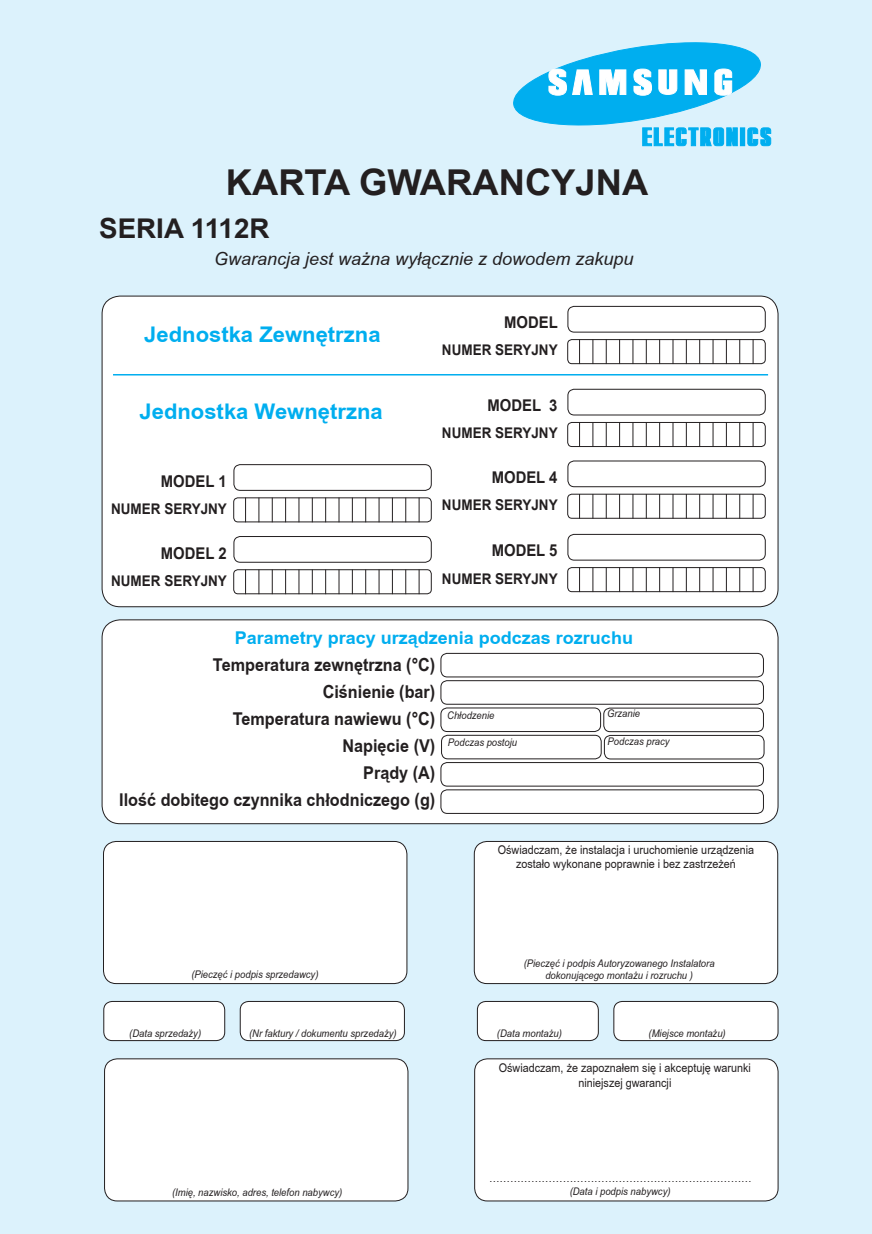
<style>
.page{position:relative;width:872px;height:1234px;background:#fff}
.page>*{position:absolute;margin:0;border:0;box-sizing:border-box;transform-origin:0 0}
.t1{font:36.45px "Arial PL Bold";color:#231f20}
.t2{font:27.75px "Arial PL Bold";color:#231f20}
.t3{font:22.05px "Arial PL Bold";color:#00aeef}
.t4{font:18px/27px "Arial PL Bold";color:#231f20;text-align:right;scale:.9 1}
.t5{font:18px "Arial PL Italic";color:#231f20}
.t6{font:18px "Arial PL Bold";color:#00aeef}
.t7{font:16.5px "Arial PL Bold";color:#231f20;scale:.9 1}
.t8{font:15px "Arial PL Bold";color:#231f20;scale:.9 1}
.t9{font:12px/14.4px "Arial PL";color:#231f20;text-align:center;scale:.9 1}
.t10{font:10.5px/12.6px "Arial PL Italic";color:#231f20;text-align:center;scale:.9 1}
.t11{font:10.5px/12.6px "Arial PL Italic";color:#231f20;text-align:center}
</style>
<div class="page">
<div style="left:0;top:0;width:872px;height:1233px;background:#dcf2fc"></div>
<svg style="left:513px;top:43px;width:257px;height:103px"></svg>
<div style="left:101px;top:295px;width:677px;height:311px;background:#fff"></div>
<svg style="left:567px;top:305px;width:199px;height:27px"></svg>
<svg style="left:567px;top:339px;width:199px;height:25px"></svg>
<svg style="left:233px;top:464px;width:199px;height:26px"></svg>
<svg style="left:233px;top:497px;width:199px;height:25px"></svg>
<svg style="left:567px;top:388px;width:199px;height:27px"></svg>
<svg style="left:567px;top:421px;width:199px;height:26px"></svg>
<svg style="left:567px;top:460px;width:199px;height:26px"></svg>
<svg style="left:567px;top:493px;width:199px;height:25px"></svg>
<svg style="left:567px;top:533px;width:199px;height:27px"></svg>
<svg style="left:567px;top:566px;width:199px;height:26px"></svg>
<svg style="left:233px;top:535px;width:199px;height:27px"></svg>
<svg style="left:233px;top:569px;width:199px;height:25px"></svg>
<hr style="left:113px;top:374px;width:655px;height:1px;background:#00aeef">
<div style="left:103px;top:841px;width:305px;height:142px;background:#fff"></div>
<div style="left:473px;top:841px;width:305px;height:142px;background:#fff"></div>
<div style="left:104px;top:1058px;width:305px;height:142px;background:#fff"></div>
<div style="left:474px;top:1058px;width:305px;height:142px;background:#fff"></div>
<svg style="left:103px;top:1000px;width:122px;height:40px"></svg>
<svg style="left:239px;top:1000px;width:166px;height:40px"></svg>
<svg style="left:476px;top:1000px;width:123px;height:40px"></svg>
<svg style="left:613px;top:1000px;width:165px;height:40px"></svg>
<div style="left:101px;top:619px;width:677px;height:204px;background:#fff"></div>
<svg style="left:440px;top:652px;width:325px;height:161px"></svg>
<h1 class="t1" style="left:226px;top:160px;width:424px">KARTA GWARANCYJNA</h1>
<h2 class="t2" style="left:99px;top:211px;width:172px">SERIA 1112R</h2>
<h3 class="t5" style="left:214px;top:248px;width:421px">Gwarancja jest ważna wyłącznie z dowodem zakupu</h3>
<h3 class="t3" style="left:144px;top:321px;width:238px">Jednostka Zewnętrzna</h3>
<h3 class="t3" style="left:139px;top:398px;width:245px">Jednostka Wewnętrzna</h3>
<h3 class="t7" style="left:161px;top:471px;width:75px">MODEL 1</h3>
<h3 class="t8" style="left:111px;top:499px;width:130px">NUMER SERYJNY</h3>
<h3 class="t7" style="left:161px;top:543px;width:75px">MODEL 2</h3>
<h3 class="t8" style="left:111px;top:571px;width:130px">NUMER SERYJNY</h3>
<h3 class="t7" style="left:504px;top:313px;width:61px">MODEL</h3>
<h3 class="t8" style="left:442px;top:341px;width:130px">NUMER SERYJNY</h3>
<h3 class="t7" style="left:487px;top:395px;width:79px">MODEL 3</h3>
<h3 class="t8" style="left:442px;top:424px;width:130px">NUMER SERYJNY</h3>
<h3 class="t7" style="left:492px;top:467px;width:75px">MODEL 4</h3>
<h3 class="t8" style="left:442px;top:495px;width:130px">NUMER SERYJNY</h3>
<h3 class="t7" style="left:492px;top:540px;width:75px">MODEL 5</h3>
<h3 class="t8" style="left:442px;top:569px;width:130px">NUMER SERYJNY</h3>
<h3 class="t6" style="left:235px;top:626px;width:400px">Parametry pracy urządzenia podczas rozruchu</h3>
<h3 class="t4" style="left:119px;top:651px;width:353px">Temperatura zewnętrzna (°C)<br>Ciśnienie (bar)<br>Temperatura nawiewu (°C)<br>Napięcie (V)<br>Prądy (A)<br>Ilość dobitego czynnika chłodniczego (g)</h3>
<p class="t10" style="left:447px;top:709px;width:54px">Chłodzenie</p>
<p class="t10" style="left:607px;top:707px;width:38px">Grzanie</p>
<p class="t10" style="left:448px;top:736px;width:79px">Podczas postoju</p>
<p class="t10" style="left:607px;top:735px;width:70px">Podczas pracy</p>
<p class="t10" style="left:191px;top:968px;width:143px">(Pieczęć i podpis sprzedawcy)</p>
<p class="t10" style="left:129px;top:1026px;width:81px">(Data sprzedaży)</p>
<p class="t10" style="left:249px;top:1026px;width:165px">(Nr faktury / dokumentu sprzedaży)</p>
<p class="t10" style="left:172px;top:1186px;width:191px">(Imię, nazwisko, adres, telefon nabywcy)</p>
<p class="t9" style="left:498px;top:842px;width:286px">Oświadczam, że instalacja i uruchomienie urządzenia zostało wykonane poprawnie i bez zastrzeżeń</p>
<p class="t10" style="left:524px;top:956px;width:214px">(Pieczęć i podpis Autoryzowanego Instalatora dokonującego montażu i rozruchu )</p>
<p class="t10" style="left:497px;top:1026px;width:74px">(Data montażu)</p>
<p class="t10" style="left:648px;top:1026px;width:87px">(Miejsce montażu)</p>
<p class="t9" style="left:499px;top:1061px;width:282px">Oświadczam, że zapoznałem się i akceptuję warunki niniejszej gwarancji</p>
<p class="t11" style="left:489px;top:1172px;width:264px">………………………………………………………………… (Data i podpis nabywcy)</p>
</div>
